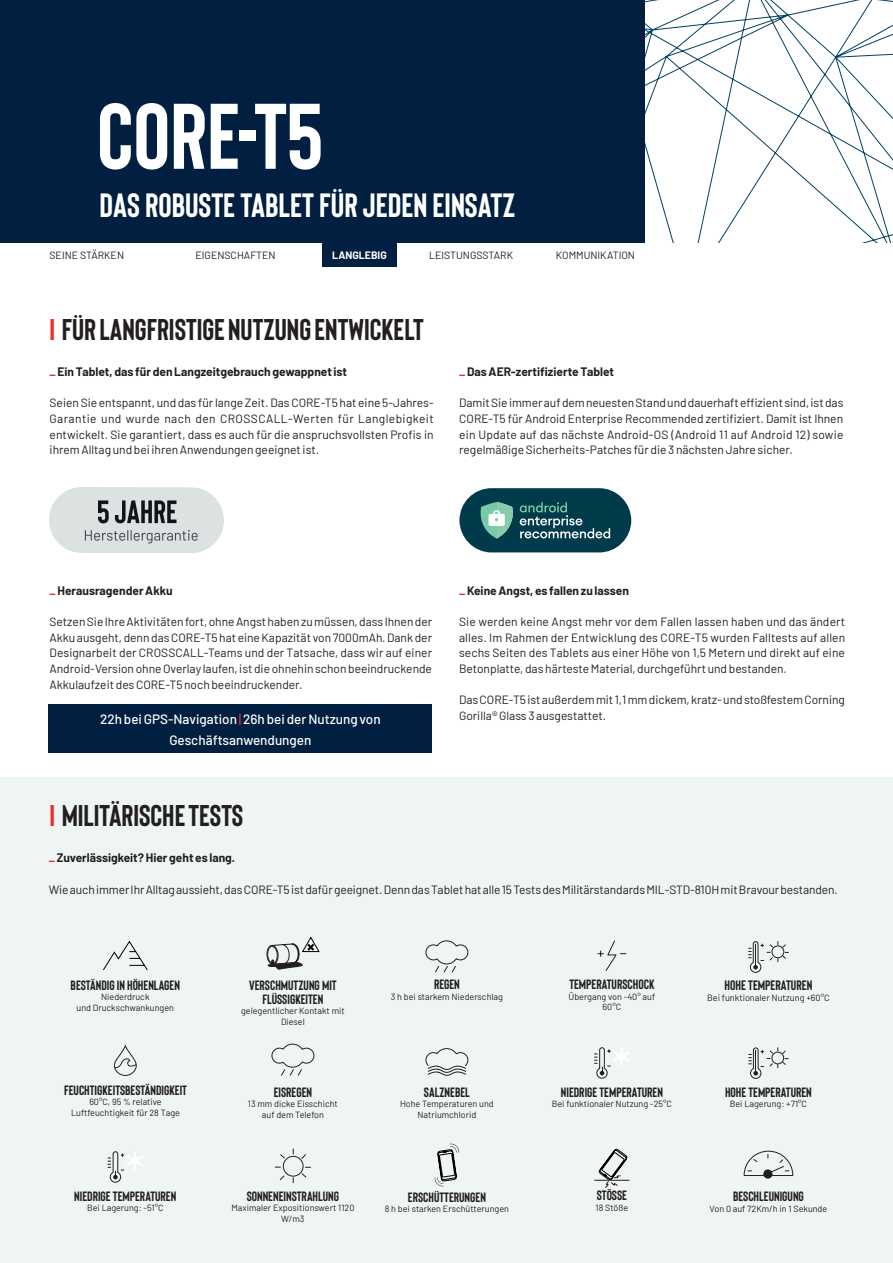
<style>
.page{position:relative;width:893px;height:1263px;background:#fff}
.page>*{position:absolute;margin:0;border:0;box-sizing:border-box;transform-origin:0 0}
.t1{font:700 92.85px "Bison";color:#fff}
.t2{font:700 33.6px "Bison";color:#fff}
.t3{font:700 30px "Bison";color:#231f20}
.t4{font:700 13.65px "Bison";color:#231f20}
.t5{font:700 13.5px/13.5px "Bison";color:#231f20;text-align:center}
.t6{font:500 13.5px/21px "Barlow";color:#fff;text-align:center}
.t7{font:12px/15.6px "Barlow";color:#231f20;text-align:justify}
.t8{font:700 12px "Barlow";color:#231f20}
.t9{font:10.5px "Barlow";color:#231f20}
.t10{font:700 10.5px "Barlow";color:#fff}
.t11{font:9.15px "Barlow";color:#231f20}
.t12{font:9px/10.5px "Barlow";color:#231f20;text-align:center}
.s1{color:#ee2d30}
</style>
<div class="page">
<svg style="left:645px;top:0;width:248px;height:243px"></svg>
<div style="left:0;top:0;width:645px;height:243px;background:#001f41"></div>
<div style="left:322px;top:243px;width:75px;height:24px;background:#001f41"></div>
<img style="left:50px;top:487px;width:173px;height:65px">
<div style="left:459px;top:488px;width:172px;height:64px;background:#003b4c;border-radius:32px"></div>
<svg style="left:480px;top:502px;width:130px;height:36px"></svg>
<div style="left:0;top:777px;width:893px;height:486px;background:#eff5f4"></div>
<svg style="left:598px;top:940px;width:28px;height:31px"></svg>
<svg style="left:103px;top:941px;width:45px;height:29px"></svg>
<svg style="left:116px;top:1058px;width:19px;height:10px"></svg>
<div style="left:114px;top:1045px;width:23px;height:31px;border:1px solid #231f20;border-radius:10px"></div>
<svg style="left:749px;top:1047px;width:40px;height:32px"></svg>
<svg style="left:275px;top:1148px;width:36px;height:35px"></svg>
<svg style="left:749px;top:941px;width:40px;height:32px"></svg>
<svg style="left:425px;top:1048px;width:43px;height:28px"></svg>
<svg style="left:450px;top:1143px;width:9px;height:10px"></svg>
<svg style="left:434px;top:1149px;width:23px;height:38px"></svg>
<svg style="left:266px;top:937px;width:53px;height:33px"></svg>
<svg style="left:108px;top:1151px;width:35px;height:32px"></svg>
<svg style="left:594px;top:1047px;width:36px;height:32px"></svg>
<svg style="left:425px;top:940px;width:43px;height:33px"></svg>
<svg style="left:271px;top:1043px;width:43px;height:33px"></svg>
<div style="left:764px;top:1170px;width:8px;height:8px;border:1px solid #231f20;border-radius:50%"></div>
<svg style="left:744px;top:1150px;width:49px;height:26px"></svg>
<hr style="left:594px;top:1180px;width:35px;height:1px;background:#231f20">
<svg style="left:599px;top:1149px;width:28px;height:39px"></svg>
<div style="left:49px;top:704px;width:383px;height:49px;background:#001f41"></div>
<h1 class="t1" style="left:97px;top:82px;width:227px">CORE-T5</h1>
<h2 class="t2" style="left:100px;top:186px;width:417px">DAS ROBUSTE TABLET FÜR JEDEN EINSATZ</h2>
<p class="t9" style="left:50px;top:250px;width:76px">SEINE STÄRKEN</p>
<p class="t9" style="left:196px;top:250px;width:82px">EIGENSCHAFTEN</p>
<p class="t10" style="left:332px;top:251px;width:56px">LANGLEBIG</p>
<p class="t9" style="left:429px;top:250px;width:85px">LEISTUNGSSTARK</p>
<p class="t9" style="left:556px;top:250px;width:81px">KOMMUNIKATION</p>
<h3 class="t3" style="left:50px;top:312px;width:376px"><span class="s1">I</span> FÜR LANGFRISTIGE NUTZUNG ENTWICKELT</h3>
<p class="t8" style="left:50px;top:367px;width:299px"><span class="s1">_</span> Ein Tablet, das für den Langzeitgebrauch gewappnet ist</p>
<p class="t7" style="left:50px;top:396px;width:386px">Seien Sie entspannt, und das für lange Zeit. Das CORE-T5 hat eine 5-Jahres-Garantie und wurde nach den CROSSCALL-Werten für Langlebigkeit entwickelt. Sie garantiert, dass es auch für die anspruchsvollsten Profis in ihrem Alltag und bei ihren Anwendungen geeignet ist.</p>
<p class="t8" style="left:459px;top:363px;width:156px"><span class="s1">_</span> Das AER-zertifizierte Tablet</p>
<p class="t7" style="left:459px;top:394px;width:386px">Damit Sie immer auf dem neuesten Stand und dauerhaft effizient sind, ist das CORE-T5 für Android Enterprise Recommended zertifiziert. Damit ist Ihnen ein Update auf das nächste Android-OS (Android 11 auf Android 12) sowie regelmäßige Sicherheits-Patches für die 3 nächsten Jahre sicher.</p>
<p class="t8" style="left:50px;top:586px;width:125px"><span class="s1">_</span> Herausragender Akku</p>
<p class="t7" style="left:50px;top:615px;width:384px">Setzen Sie Ihre Aktivitäten fort, ohne Angst haben zu müssen, dass Ihnen der Akku ausgeht, denn das CORE-T5 hat eine Kapazität von 7000mAh. Dank der Designarbeit der CROSSCALL-Teams und der Tatsache, dass wir auf einer Android-Version ohne Overlay laufen, ist die ohnehin schon beeindruckende Akkulaufzeit des CORE-T5 noch beeindruckender.</p>
<p class="t6" style="left:100px;top:710px;width:282px">22h bei GPS-Navigation <span class="s1">|</span> 26h bei der Nutzung von<br>Geschäftsanwendungen</p>
<h3 class="t3" style="left:49px;top:798px;width:195px"><span class="s1">I</span> MILITÄRISCHE TESTS</h3>
<p class="t8" style="left:459px;top:586px;width:171px"><span class="s1">_</span> Keine Angst, es fallen zu lassen</p>
<p class="t7" style="left:459px;top:615px;width:388px">Sie werden keine Angst mehr vor dem Fallen lassen haben und das ändert alles. Im Rahmen der Entwicklung des CORE-T5 wurden Falltests auf allen sechs Seiten des Tablets aus einer Höhe von 1,5 Metern und direkt auf eine Betonplatte, das härteste Material, durchgeführt und bestanden.</p>
<p class="t7" style="left:459px;top:693px;width:387px">Das CORE-T5 ist außerdem mit 1,1 mm dickem, kratz- und stoßfestem Corning<br>Gorilla® Glass 3 ausgestattet.</p>
<p class="t8" style="left:49px;top:854px;width:188px"><span class="s1">_</span> Zuverlässigkeit? Hier geht es lang.</p>
<p class="t7" style="left:49px;top:882px;width:790px">Wie auch immer Ihr Alltag aussieht, das CORE-T5 ist dafür geeignet. Denn das Tablet hat alle 15 Tests des Militärstandards MIL-STD-810H mit Bravour bestanden.</p>
<p class="t5" style="left:71px;top:978px;width:111px">BESTÄNDIG IN HÖHENLAGEN</p>
<p class="t12" style="left:77px;top:992px;width:99px">Niederdruck<br>und Druckschwankungen</p>
<p class="t5" style="left:249px;top:979px;width:89px">VERSCHMUTZUNG MIT<br>FLÜSSIGKEITEN</p>
<p class="t12" style="left:241px;top:1006px;width:105px">gelegentlicher Kontakt mit<br>Diesel</p>
<p class="t5" style="left:434px;top:978px;width:27px">REGEN</p>
<p class="t12" style="left:391px;top:992px;width:114px">3 h bei starkem Niederschlag</p>
<p class="t5" style="left:569px;top:978px;width:87px">TEMPERATURSCHOCK</p>
<p class="t12" style="left:569px;top:992px;width:88px">Übergang von -40° auf<br>60°C</p>
<p class="t4" style="left:725px;top:977px;width:89px">HOHE TEMPERATUREN</p>
<p class="t11" style="left:707px;top:993px;width:124px">Bei funktionaler Nutzung +60°C</p>
<p class="t5" style="left:64px;top:1083px;width:124px">FEUCHTIGKEITSBESTÄNDIGKEIT</p>
<p class="t12" style="left:71px;top:1097px;width:110px">60°C, 95 % relative<br>Luftfeuchtigkeit für 28 Tage</p>
<p class="t5" style="left:274px;top:1085px;width:40px">EISREGEN</p>
<p class="t12" style="left:248px;top:1099px;width:91px">13 mm dicke Eisschicht auf dem Telefon</p>
<p class="t5" style="left:424px;top:1085px;width:47px">SALZNEBEL</p>
<p class="t12" style="left:400px;top:1099px;width:95px">Hohe Temperaturen und<br>Natriumchlorid</p>
<p class="t5" style="left:561px;top:1085px;width:104px">NIEDRIGE TEMPERATUREN</p>
<p class="t12" style="left:552px;top:1099px;width:122px">Bei funktionaler Nutzung -25°C</p>
<p class="t5" style="left:725px;top:1085px;width:88px">HOHE TEMPERATUREN</p>
<p class="t12" style="left:730px;top:1099px;width:79px">Bei Lagerung: +71°C</p>
<p class="t5" style="left:74px;top:1189px;width:104px">NIEDRIGE TEMPERATUREN</p>
<p class="t12" style="left:87px;top:1203px;width:78px">Bei Lagerung: -51°C</p>
<p class="t5" style="left:247px;top:1189px;width:94px">SONNENEINSTRAHLUNG</p>
<p class="t12" style="left:231px;top:1203px;width:125px">Maximaler Expositionswert 1120<br>W/m3</p>
<p class="t5" style="left:408px;top:1190px;width:80px">ERSCHÜTTERUNGEN</p>
<p class="t12" style="left:385px;top:1204px;width:126px">8 h bei starken Erschütterungen</p>
<p class="t5" style="left:597px;top:1189px;width:32px">STÖSSE</p>
<p class="t12" style="left:596px;top:1203px;width:34px">18 Stöße</p>
<p class="t5" style="left:733px;top:1190px;width:72px">BESCHLEUNIGUNG</p>
<p class="t12" style="left:710px;top:1204px;width:119px">Von 0 auf 72Km/h in 1 Sekunde</p>
</div>
